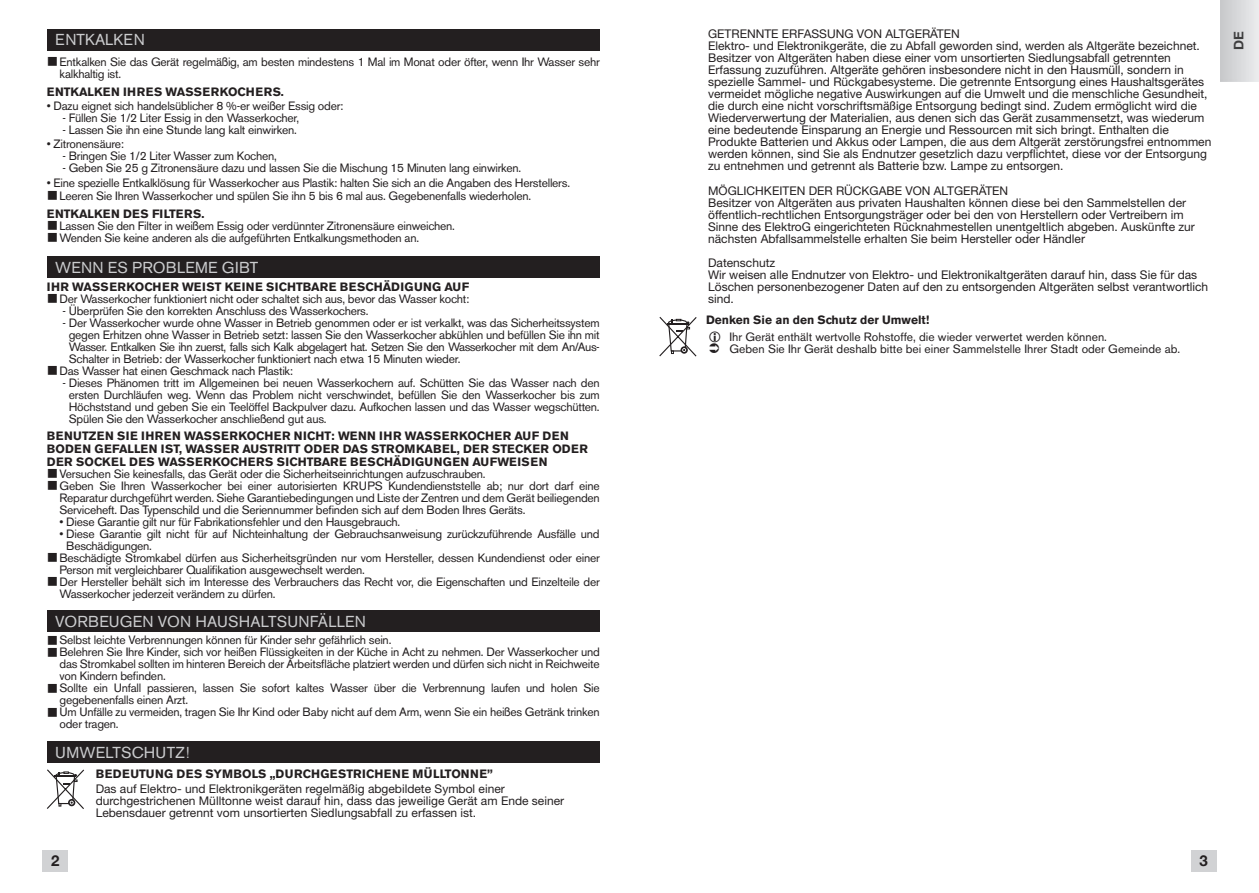
<style>
.page{position:relative;width:1259px;height:893px;background:#fff}
.page>*{position:absolute;margin:0;border:0;box-sizing:border-box;transform-origin:0 0}
.t1{font:15.75px "Akzidenz Grotesk BE";letter-spacing:.01em;color:#cbccce}
.t2{font:700 15px "Helvetica Neue";color:#231f20}
.t3{font:700 13.5px "Helvetica Neue";color:#3e3e3f}
.t4{font:12px/12px "Akzidenz Grotesk BE";letter-spacing:-.02em;color:#231f20}
.t5{font:12px/12px "Helvetica Neue LT Std";color:#231f20}
.t6{font:700 12px/12.8px "Akzidenz Grotesk BE";letter-spacing:.02em;color:#231f20}
.t7{font:12px/12px "Akzidenz Grotesk BE";color:#231f20}
.t8{font:12px "Akzidenz Grotesk BE";letter-spacing:-.04em;color:#231f20}
.t9{font:700 12px "Akzidenz Grotesk BE";letter-spacing:.04em;color:#231f20}
.t10{font:700 12px "Akzidenz Grotesk BE";color:#231f20}
</style>
<div class="page">
<div style="left:1191px;top:851px;width:25px;height:21px;background:#d1d2d4"></div>
<div style="left:43px;top:851px;width:25px;height:21px;background:#d1d2d4"></div>
<svg style="left:659px;top:317px;width:37px;height:40px"></svg>
<svg style="left:47px;top:769px;width:37px;height:40px"></svg>
<div style="left:47px;top:29px;width:553px;height:21px;background:#231f20"></div>
<div style="left:47px;top:256px;width:553px;height:21px;background:#231f20"></div>
<div style="left:47px;top:611px;width:553px;height:21px;background:#231f20"></div>
<div style="left:47px;top:742px;width:553px;height:21px;background:#231f20"></div>
<h1 class="t1" style="left:55px;top:31px;width:91px">ENTKALKEN</h1>
<p class="t4" style="left:60px;top:56px;width:542px">Entkalken Sie das Gerät regelmäßig, am besten mindestens 1 Mal im Monat oder öfter, wenn Ihr Wasser sehr kalkhaltig ist.</p>
<p class="t6" style="left:47px;top:85px;width:239px">ENTKALKEN IHRES WASSERKOCHERS.</p>
<p class="t4" style="left:47px;top:100px;width:298px">• Dazu eignet sich handelsüblicher 8 %-er weißer Essig oder:</p>
<p class="t4" style="left:63px;top:112px;width:238px">- Füllen Sie 1/2 Liter Essig in den Wasserkocher,</p>
<p class="t4" style="left:63px;top:124px;width:236px">- Lassen Sie ihn eine Stunde lang kalt einwirken.</p>
<p class="t4" style="left:47px;top:138px;width:79px">• Zitronensäure:</p>
<p class="t4" style="left:63px;top:150px;width:216px">- Bringen Sie 1/2 Liter Wasser zum Kochen,</p>
<p class="t4" style="left:63px;top:162px;width:460px">- Geben Sie 25 g Zitronensäure dazu und lassen Sie die Mischung 15 Minuten lang einwirken.</p>
<p class="t4" style="left:60px;top:176px;width:512px;line-height:13.5px;text-indent:-13px">• Eine spezielle Entkalklösung für Wasserkocher aus Plastik: halten Sie sich an die Angaben des Herstellers.<br>Leeren Sie Ihren Wasserkocher und spülen Sie ihn 5 bis 6 mal aus. Gegebenenfalls wiederholen.</p>
<p class="t6" style="left:47px;top:208px;width:159px">ENTKALKEN DES FILTERS.</p>
<p class="t4" style="left:60px;top:220px;width:397px">Lassen Sie den Filter in weißem Essig oder verdünnter Zitronensäure einweichen.<br>Wenden Sie keine anderen als die aufgeführten Entkalkungsmethoden an.</p>
<h1 class="t1" style="left:55px;top:258px;width:205px">WENN ES PROBLEME GIBT</h1>
<p class="t6" style="left:47px;top:281px;width:424px">IHR WASSERKOCHER WEIST KEINE SICHTBARE BESCHÄDIGUNG AUF</p>
<p class="t4" style="left:60px;top:293px;width:411px">Der Wasserkocher funktioniert nicht oder schaltet sich aus, bevor das Wasser kocht:</p>
<p class="t4" style="left:63px;top:305px;width:307px">- Überprüfen Sie den korrekten Anschluss des Wasserkochers.</p>
<p class="t4" style="left:63px;top:317px;width:539px">- Der Wasserkocher wurde ohne Wasser in Betrieb genommen oder er ist verkalkt, was das Sicherheitssystem</p>
<p class="t4" style="left:69px;top:329px;width:532px">gegen Erhitzen ohne Wasser in Betrieb setzt: lassen Sie den Wasserkocher abkühlen und befüllen Sie ihn mit</p>
<p class="t8" style="left:69px;top:340px;width:532px">Wasser. Entkalken Sie ihn zuerst, falls sich Kalk abgelagert hat. Setzen Sie den Wasserkocher mit dem An/Aus-</p>
<p class="t4" style="left:69px;top:353px;width:393px">Schalter in Betrieb: der Wasserkocher funktioniert nach etwa 15 Minuten wieder.</p>
<p class="t4" style="left:60px;top:365px;width:235px">Das Wasser hat einen Geschmack nach Plastik:</p>
<p class="t4" style="left:69px;top:377px;width:532px;text-align:justify;text-indent:-6px">- Dieses Phänomen tritt im Allgemeinen bei neuen Wasserkochern auf. Schütten Sie das Wasser nach den ersten Durchläufen weg. Wenn das Problem nicht verschwindet, befüllen Sie den Wasserkocher bis zum Höchststand und geben Sie ein Teelöffel Backpulver dazu. Aufkochen lassen und das Wasser wegschütten.<br>Spülen Sie den Wasserkocher anschließend gut aus.</p>
<p class="t6" style="left:47px;top:430px;width:542px">BENUTZEN SIE IHREN WASSERKOCHER NICHT: WENN IHR WASSERKOCHER AUF DEN<br>BODEN GEFALLEN IST, WASSER AUSTRITT ODER DAS STROMKABEL, DER STECKER ODER<br>DER SOCKEL DES WASSERKOCHERS SICHTBARE BESCHÄDIGUNGEN AUFWEISEN</p>
<p class="t4" style="left:60px;top:467px;width:542px">Versuchen Sie keinesfalls, das Gerät oder die Sicherheitseinrichtungen aufzuschrauben.<br>Geben Sie Ihren Wasserkocher bei einer autorisierten KRUPS Kundendienststelle ab; nur dort darf eine Reparatur durchgeführt werden. Siehe Garantiebedingungen und Liste der Zentren und dem Gerät beiliegenden Serviceheft. Das Typenschild und die Seriennummer befinden sich auf dem Boden Ihres Geräts.</p>
<p class="t4" style="left:60px;top:515px;width:342px">• Diese Garantie gilt nur für Fabrikationsfehler und den Hausgebrauch.</p>
<p class="t4" style="left:60px;top:527px;width:542px">• Diese Garantie gilt nicht für auf Nichteinhaltung der Gebrauchsanweisung zurückzuführende Ausfälle und</p>
<p class="t4" style="left:66px;top:539px;width:87px">Beschädigungen.</p>
<p class="t4" style="left:60px;top:551px;width:542px">Beschädigte Stromkabel dürfen aus Sicherheitsgründen nur vom Hersteller, dessen Kundendienst oder einer</p>
<p class="t4" style="left:60px;top:563px;width:307px">Person mit vergleichbarer Qualifikation ausgewechselt werden.</p>
<p class="t4" style="left:60px;top:575px;width:542px">Der Hersteller behält sich im Interesse des Verbrauchers das Recht vor, die Eigenschaften und Einzelteile der</p>
<p class="t4" style="left:60px;top:587px;width:217px">Wasserkocher jederzeit verändern zu dürfen.</p>
<h1 class="t1" style="left:55px;top:612px;width:312px">VORBEUGEN VON HAUSHALTSUNFÄLLEN</h1>
<p class="t4" style="left:60px;top:634px;width:542px">Selbst leichte Verbrennungen können für Kinder sehr gefährlich sein.<br>Belehren Sie Ihre Kinder, sich vor heißen Flüssigkeiten in der Küche in Acht zu nehmen. Der Wasserkocher und das Stromkabel sollten im hinteren Bereich der Arbeitsfläche platziert werden und dürfen sich nicht in Reichweite von Kindern befinden.<br>Sollte ein Unfall passieren, lassen Sie sofort kaltes Wasser über die Verbrennung laufen und holen Sie gegebenenfalls einen Arzt.<br>Um Unfälle zu vermeiden, tragen Sie Ihr Kind oder Baby nicht auf dem Arm, wenn Sie ein heißes Getränk trinken oder tragen.</p>
<h1 class="t1" style="left:55px;top:743px;width:136px">UMWELTSCHUTZ!</h1>
<p class="t9" style="left:96px;top:767px;width:399px">BEDEUTUNG DES SYMBOLS „DURCHGESTRICHENE MÜLLTONNE”</p>
<p class="t5" style="left:96px;top:782px;width:470px">Das auf Elektro- und Elektronikgeräten regelmäßig abgebildete Symbol einer durchgestrichenen Mülltonne weist darauf hin, dass das jeweilige Gerät am Ende seiner<br>Lebensdauer getrennt vom unsortierten Siedlungsabfall zu erfassen ist.</p>
<p class="t5" style="left:708px;top:27px;width:505px">GETRENNTE ERFASSUNG VON ALTGERÄTEN<br>Elektro- und Elektronikgeräte, die zu Abfall geworden sind, werden als Altgeräte bezeichnet.<br>Besitzer von Altgeräten haben diese einer vom unsortierten Siedlungsabfall getrennten Erfassung zuzuführen. Altgeräte gehören insbesondere nicht in den Hausmüll, sondern in spezielle Sammel- und Rückgabesysteme. Die getrennte Entsorgung eines Haushaltsgerätes vermeidet mögliche negative Auswirkungen auf die Umwelt und die menschliche Gesundheit, die durch eine nicht vorschriftsmäßige Entsorgung bedingt sind. Zudem ermöglicht wird die Wiederverwertung der Materialien, aus denen sich das Gerät zusammensetzt, was wiederum eine bedeutende Einsparung an Energie und Ressourcen mit sich bringt. Enthalten die Produkte Batterien und Akkus oder Lampen, die aus dem Altgerät zerstörungsfrei entnommen werden können, sind Sie als Endnutzer gesetzlich dazu verpflichtet, diese vor der Entsorgung zu entnehmen und getrennt als Batterie bzw. Lampe zu entsorgen.</p>
<p class="t5" style="left:708px;top:184px;width:488px">MÖGLICHKEITEN DER RÜCKGABE VON ALTGERÄTEN<br>Besitzer von Altgeräten aus privaten Haushalten können diese bei den Sammelstellen der öffentlich-rechtlichen Entsorgungsträger oder bei den von Herstellern oder Vertreibern im Sinne des ElektroG eingerichteten Rücknahmestellen unentgeltlich abgeben. Auskünfte zur nächsten Abfallsammelstelle erhalten Sie beim Hersteller oder Händler</p>
<p class="t5" style="left:708px;top:257px;width:501px">Datenschutz<br>Wir weisen alle Endnutzer von Elektro- und Elektronikaltgeräten darauf hin, dass Sie für das Löschen personenbezogener Daten auf den zu entsorgenden Altgeräten selbst verantwortlich sind.</p>
<p class="t10" style="left:706px;top:313px;width:225px">Denken Sie an den Schutz der Umwelt!</p>
<p class="t7" style="left:729px;top:331px;width:452px">Ihr Gerät enthält wertvolle Rohstoffe, die wieder verwertet werden können.<br>Geben Sie Ihr Gerät deshalb bitte bei einer Sammelstelle Ihrer Stadt oder Gemeinde ab.</p>
<p class="t2" style="left:51px;top:849px;width:10px">2</p>
<p class="t2" style="left:1199px;top:849px;width:10px">3</p>
<p class="t3" style="left:1228px;top:50px;width:20px;rotate:-90deg">DE</p>
</div>
